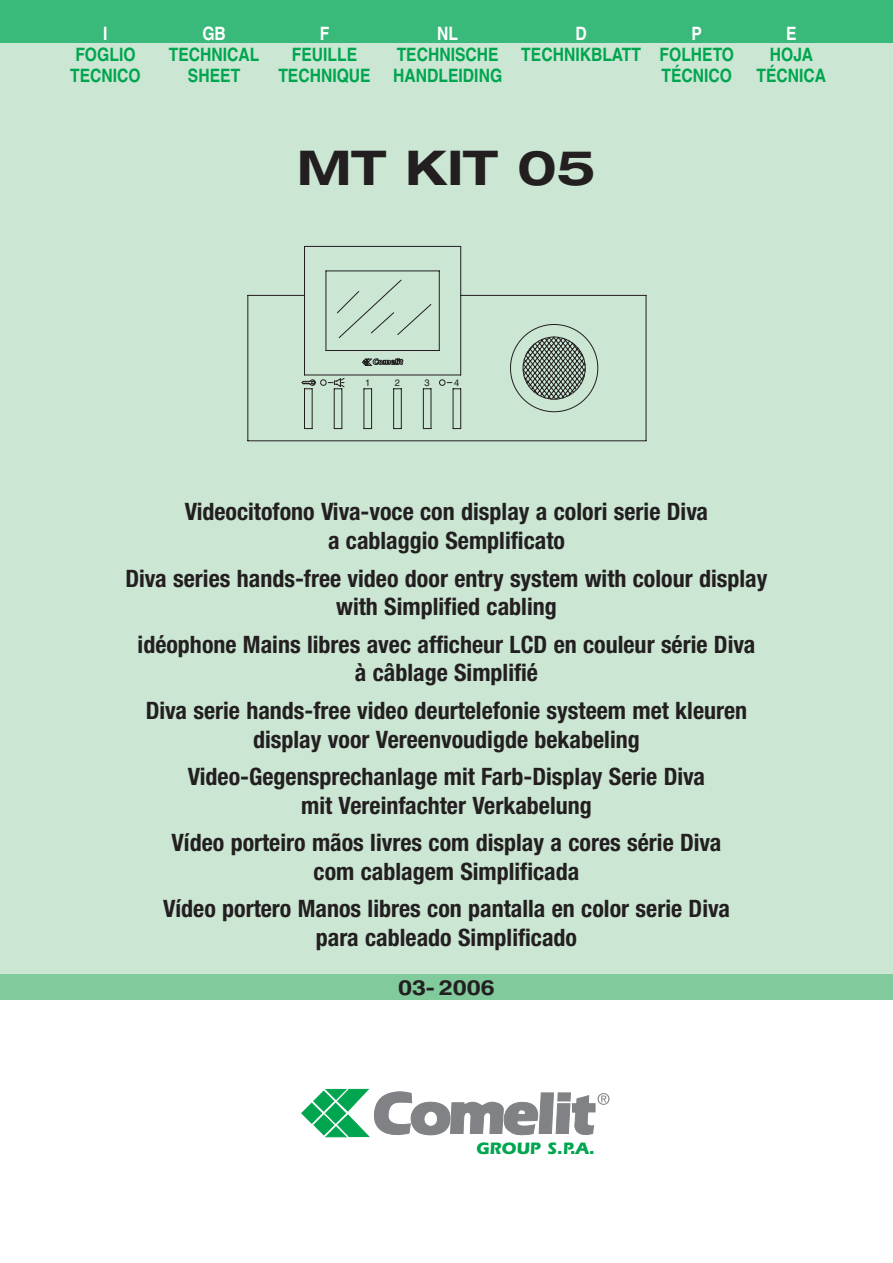
<style>
.page{position:relative;width:893px;height:1263px;background:#fff}
.page>*{position:absolute;margin:0;border:0;box-sizing:border-box;transform-origin:0 0}
.t1{font:700 expanded 48px "Helvetica Neue";color:#231f20}
.t2{font:700 condensed 24px/28.8px "Helvetica Neue";color:#231f20;text-align:center}
.t3{font:700 21px "Helvetica";color:#231f20;scale:1.2 1}
.t4{font:700 18.45px/21px "Helvetica";color:#00a54f;text-align:center;scale:.85 1}
.t5{font:700 18.45px "Helvetica";color:#fff;scale:.85 1}
.t6{font:700 17.1px "Itc Eras";color:#00a54f}
.t7{font:9.3px "Helvetica";color:#231f20}
</style>
<div class="page">
<div style="left:0;top:43px;width:892px;height:935px;background:#cbe6d3"></div>
<div style="left:0;top:0;width:892px;height:43px;background:#39b97a"></div>
<div style="left:0;top:974px;width:892px;height:25px;background:#80ca9c"></div>
<svg style="left:301px;top:1088px;width:308px;height:50px"></svg>
<svg style="left:247px;top:246px;width:399px;height:196px"></svg>
<svg style="left:301px;top:271px;width:284px;height:129px"></svg>
<p class="t5" style="left:202px;top:27px;width:29px">GB</p>
<p class="t5" style="left:437px;top:27px;width:26px">NL</p>
<p class="t5" style="left:786px;top:27px;width:14px">E</p>
<p class="t5" style="left:103px;top:27px;width:7px">I</p>
<p class="t5" style="left:320px;top:27px;width:13px">F</p>
<p class="t5" style="left:575px;top:27px;width:15px">D</p>
<p class="t5" style="left:691px;top:27px;width:14px">P</p>
<p class="t4" style="left:70px;top:46px;width:85px;text-align:left">FOGLIO<br>TECNICO</p>
<p class="t4" style="left:278px;top:46px;width:110px">FEUILLE<br>TECHNIQUE</p>
<p class="t4" style="left:393px;top:46px;width:293px;text-align:left">TECHNISCHE TECHNIKBLATT<br>HANDLEIDING</p>
<p class="t4" style="left:756px;top:46px;width:83px">HOJA<br>TÉCNICA</p>
<p class="t4" style="left:169px;top:46px;width:108px">TECHNICAL<br>SHEET</p>
<p class="t4" style="left:659px;top:46px;width:89px;text-align:left">FOLHETO<br>TÉCNICO</p>
<h1 class="t1" style="left:297px;top:150px;width:300px">MT KIT 05</h1>
<p class="t7" style="left:365px;top:380px;width:7px">1</p>
<p class="t7" style="left:395px;top:380px;width:7px">2</p>
<p class="t7" style="left:424px;top:380px;width:7px">3</p>
<p class="t7" style="left:454px;top:380px;width:7px">4</p>
<p class="t2" style="left:185px;top:500px;width:525px">Videocitofono Viva-voce con display a colori serie Diva a cablaggio Semplificato</p>
<p class="t2" style="left:125px;top:566px;width:643px">Diva series hands-free video door entry system with colour display with Simplified cabling</p>
<p class="t2" style="left:138px;top:632px;width:619px">idéophone Mains libres avec afficheur LCD en couleur série Diva à câblage Simplifié</p>
<p class="t2" style="left:146px;top:698px;width:603px">Diva serie hands-free video deurtelefonie systeem met kleuren display voor Vereenvoudigde bekabeling</p>
<p class="t2" style="left:188px;top:764px;width:518px">Video-Gegensprechanlage mit Farb-Display Serie Diva mit Vereinfachter Verkabelung</p>
<p class="t2" style="left:171px;top:830px;width:551px">Vídeo porteiro mãos livres com display a cores série Diva com cablagem Simplificada</p>
<p class="t2" style="left:163px;top:896px;width:568px">Vídeo portero Manos libres con pantalla en color serie Diva para cableado Simplificado</p>
<p class="t3" style="left:398px;top:980px;width:82px">03- 2006</p>
<p class="t6" style="left:476px;top:1143px;width:120px">GROUP S.P.A.</p>
</div>
